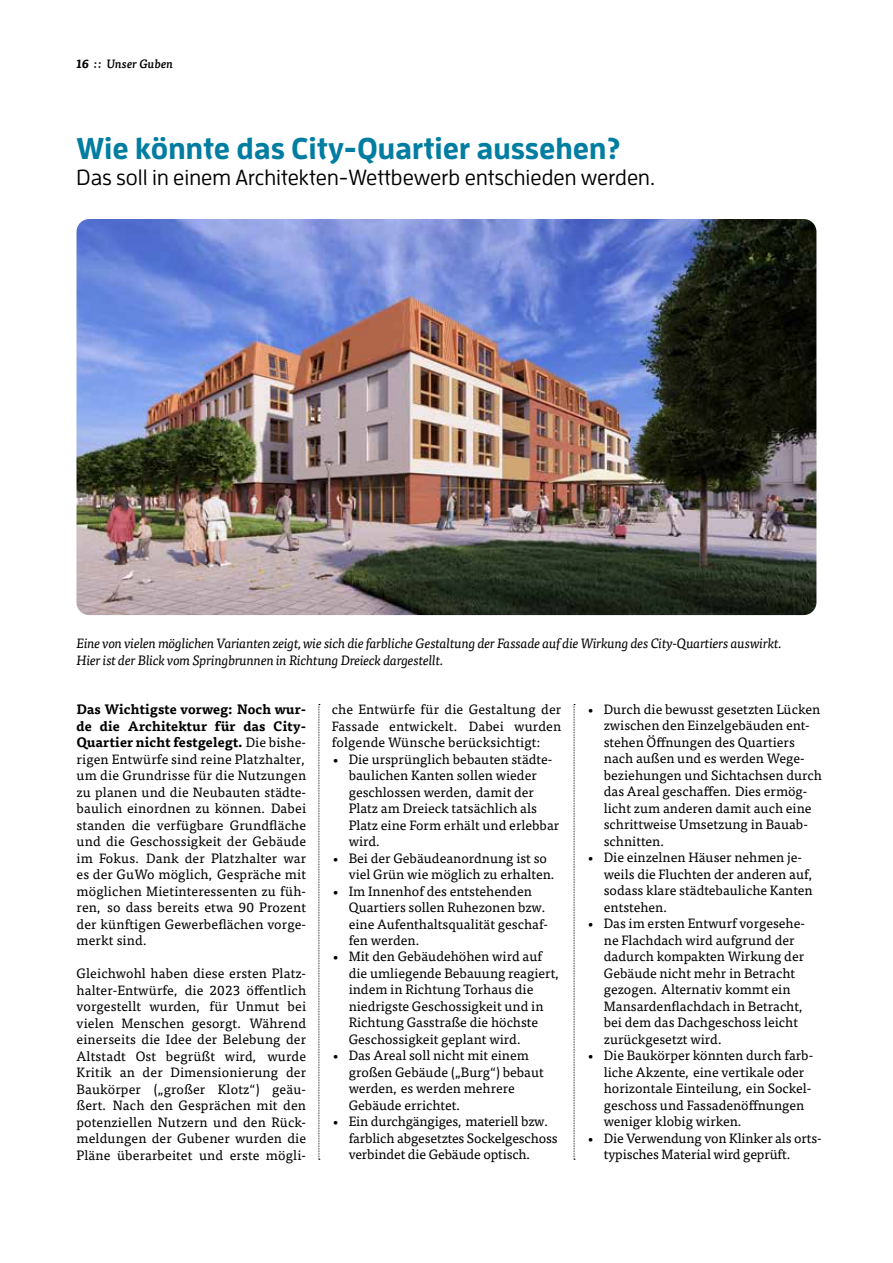
<style>
.page{position:relative;width:893px;height:1263px;background:#fff}
.page>*{position:absolute;margin:0;border:0;box-sizing:border-box;transform-origin:0 0}
.t1{font:700 30px "Enzo OT";color:#007da1}
.t2{font:500 21.75px "Enzo OT";color:#000}
.t3{font:13.5px/16.5px "Tisa Pro";color:#000}
.t4{font:italic 13.5px/16.5px "Tisa Pro";letter-spacing:-.02em;color:#000}
.t5{font:italic 500 12px "Tisa Pro";color:#000}
.s1{font-weight:700}
</style>
<div class="page">
<svg style="left:574px;top:704px;width:1px;height:456px"></svg>
<svg style="left:319px;top:704px;width:1px;height:456px"></svg>
<img style="left:77px;top:219px;width:739px;height:396px">
<hr style="left:892px;top:0;width:1px;height:235px;background:#f6f6f6">
<p class="t5" style="left:77px;top:55px;width:98px"><span class="s1">16</span> :: Unser Guben</p>
<h1 class="t1" style="left:77px;top:130px;width:545px">Wie könnte das City-Quartier aussehen?</h1>
<h2 class="t2" style="left:77px;top:165px;width:580px">Das soll in einem Architekten-Wettbewerb entschieden werden.</h2>
<p class="t4" style="left:77px;top:634px;width:706px">Eine von vielen möglichen Varianten zeigt, wie sich die farbliche Gestaltung der Fassade auf die Wirkung des City-Quartiers auswirkt.<br>Hier ist der Blick vom Springbrunnen in Richtung Dreieck dargestellt.</p>
<p class="t3" style="left:77px;top:700px;width:231px;text-align:justify"><span class="s1">Das Wichtigste vorweg: Noch wur&shy;de die Architektur für das City-Quartier nicht festgelegt.</span> Die bishe&shy;rigen Entwürfe sind reine Platzhalter, um die Grundrisse für die Nutzungen zu planen und die Neubauten städte&shy;baulich einordnen zu können. Dabei standen die verfügbare Grundfläche und die Geschossigkeit der Gebäude im Fokus. Dank der Platzhalter war es der GuWo möglich, Gespräche mit möglichen Mietinteressenten zu füh&shy;ren, so dass bereits etwa 90 Prozent der künftigen Gewerbeflächen vorge&shy;merkt sind.</p>
<p class="t3" style="left:77px;top:964px;width:231px;text-align:justify">Gleichwohl haben diese ersten Platz&shy;halter-Entwürfe, die 2023 öffentlich vorgestellt wurden, für Unmut bei vielen Menschen gesorgt. Während einerseits die Idee der Belebung der Altstadt Ost begrüßt wird, wurde Kritik an der Dimensionierung der Baukörper („großer Klotz“) geäu&shy;ßert. Nach den Gesprächen mit den potenziellen Nutzern und den Rück&shy;meldungen der Gubener wurden die Pläne überarbeitet und erste mögli-</p>
<p class="t3" style="left:332px;top:700px;width:231px;text-align:justify">che Entwürfe für die Gestaltung der Fassade entwickelt. Dabei wurden folgende Wünsche berücksichtigt:</p>
<p class="t3" style="left:349px;top:750px;width:212px;text-indent:-17px">• Die ursprünglich bebauten städte&shy;baulichen Kanten sollen wieder geschlossen werden, damit der<br>Platz am Dreieck tatsächlich als<br>Platz eine Form erhält und erlebbar wird.</p>
<p class="t3" style="left:349px;top:849px;width:208px;text-indent:-17px">• Bei der Gebäudeanordnung ist so viel Grün wie möglich zu erhalten.</p>
<p class="t3" style="left:349px;top:882px;width:201px;text-indent:-17px">• Im Innenhof des entstehenden<br>Quartiers sollen Ruhezonen bzw. eine Aufenthaltsqualität geschaf&shy;fen werden.</p>
<p class="t3" style="left:349px;top:948px;width:213px;text-indent:-17px">• Mit den Gebäudehöhen wird auf die umliegende Bebauung reagiert, indem in Richtung Torhaus die niedrigste Geschossigkeit und in<br>Richtung Gasstraße die höchste<br>Geschossigkeit geplant wird.</p>
<p class="t3" style="left:349px;top:1047px;width:197px;text-indent:-17px">• Das Areal soll nicht mit einem großen Gebäude („Burg“) bebaut werden, es werden mehrere<br>Gebäude errichtet.</p>
<p class="t3" style="left:349px;top:1113px;width:210px;text-indent:-17px">• Ein durchgängiges, materiell bzw. farblich abgesetztes Sockelgeschoss verbindet die Gebäude optisch.</p>
<p class="t3" style="left:604px;top:700px;width:220px;text-indent:-17px">• Durch die bewusst gesetzten Lücken zwischen den Einzelgebäuden ent&shy;stehen Öffnungen des Quartiers nach außen und es werden Wege&shy;beziehungen und Sichtachsen durch das Areal geschaffen. Dies ermög&shy;licht zum anderen damit auch eine schrittweise Umsetzung in Bauab&shy;schnitten.</p>
<p class="t3" style="left:604px;top:849px;width:211px;text-indent:-17px">• Die einzelnen Häuser nehmen je&shy;weils die Fluchten der anderen auf, sodass klare städtebauliche Kanten entstehen.</p>
<p class="t3" style="left:604px;top:915px;width:203px;text-indent:-17px">• Das im ersten Entwurf vorgesehe&shy;ne Flachdach wird aufgrund der dadurch kompakten Wirkung der<br>Gebäude nicht mehr in Betracht gezogen. Alternativ kommt ein<br>Mansardenflachdach in Betracht, bei dem das Dachgeschoss leicht zurückgesetzt wird.</p>
<p class="t3" style="left:604px;top:1046px;width:211px;text-indent:-17px">• Die Baukörper könnten durch farb&shy;liche Akzente, eine vertikale oder horizontale Einteilung, ein Sockel&shy;geschoss und Fassadenöffnungen weniger klobig wirken.</p>
<p class="t3" style="left:604px;top:1129px;width:219px;text-indent:-17px">• Die Verwendung von Klinker als orts&shy;typisches Material wird geprüft.</p>
</div>
